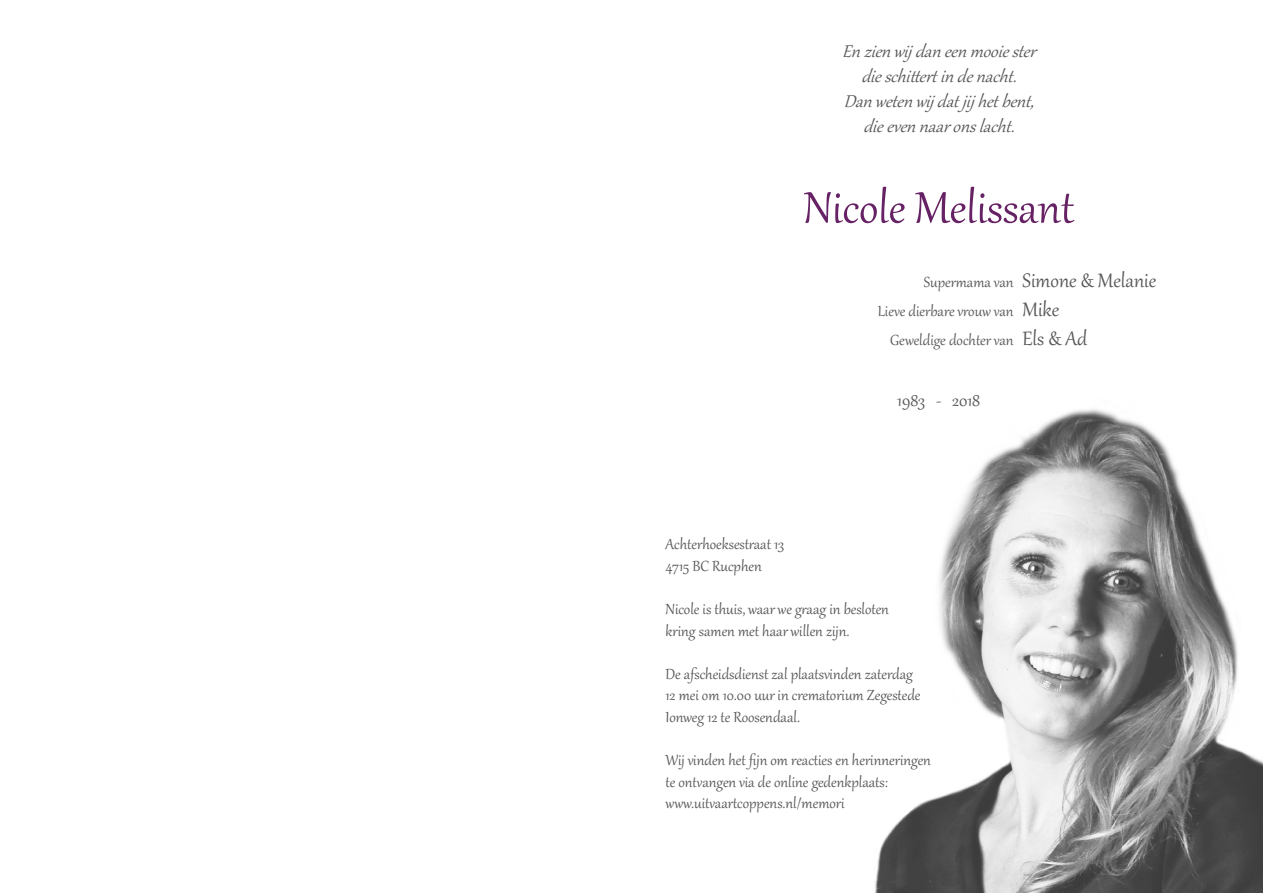
<style>
.page{position:relative;width:1263px;height:893px;background:#fff}
.page>*{position:absolute;margin:0;border:0;box-sizing:border-box;transform-origin:0 0}
.t1{font:54px "Gabriola";color:#662264}
.t2{font:24px "Gabriola";color:#57585a}
.t3{font:italic 21px/25.2px "Gabriola";color:#57585a;text-align:center}
.t4{font:21px "Gabriola";color:#57585a}
.t5{font:18px/21.6px "Gabriola";color:#57585a}
.s1{font-size:18px}
.s2{font-size:24px}
</style>
<div class="page">
<img style="left:874px;top:409px;width:389px;height:484px">
<p class="t3" style="left:842px;top:37px;width:205px">Enzienwijdaneenmooiester dieschittertindenacht.<br>Danwetenwijdatjijhetbent, dieevennaaronslacht.</p>
<h1 class="t1" style="left:804px;top:172px;width:272px">Nicole Melissant</h1>
<h2 class="t2" style="left:924px;top:265px;width:234px"><span class="s1">Supermama van</span> Simone &amp; Melanie</h2>
<p class="t5" style="left:890px;top:295px;width:199px;line-height:28.8px;text-indent:-13px">Lieve dierbare vrouw van <span class="s2">Mike<br></span>Geweldige dochter van <span class="s2">Els &amp; Ad</span></p>
<p class="t4" style="left:897px;top:387px;width:85px">1983 - 2018</p>
<p class="t5" style="left:665px;top:532px;width:120px">Achterhoeksestraat 13<br>4715 BC Rucphen</p>
<p class="t5" style="left:665px;top:597px;width:225px">Nicole is thuis, waar we graag in besloten kring samen met haar willen zijn.</p>
<p class="t5" style="left:665px;top:662px;width:256px">De afscheidsdienst zal plaatsvinden zaterdag<br>12 mei om 10.00 uur in crematorium Zegestede<br>Ionweg 12 te Roosendaal.</p>
<p class="t5" style="left:665px;top:748px;width:267px">Wij vinden het fijn om reacties en herinneringen te ontvangen via de online gedenkplaats: www.uitvaartcoppens.nl/memori</p>
</div>
